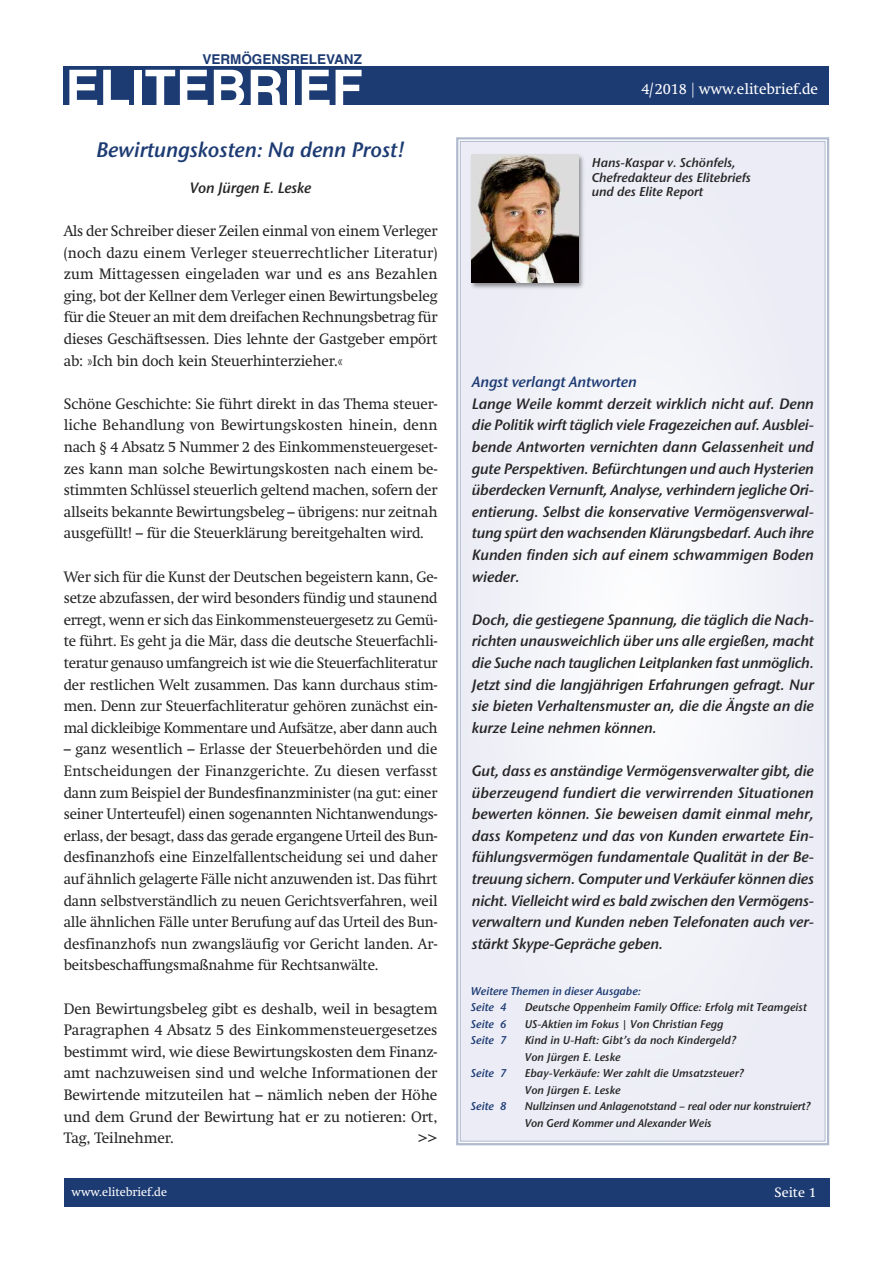
<style>
.page{position:relative;width:893px;height:1263px;background:#fff}
.page>*{position:absolute;margin:0;border:0;box-sizing:border-box;transform-origin:0 0}
.t1{font:700 51px "Helvetica";color:#fff}
.t2{font:21px "Stone Sans Sem ITCTT Semi Ita";letter-spacing:-.005em;color:#1d3b73}
.t3{font:15px/21.6px "Stone Sans Sem ITCTT Semi Ita";letter-spacing:-.01em;color:#272526;text-align:justify}
.t4{font:15px/21.6px "Swift";letter-spacing:-.01em;color:#272526;text-align:justify}
.t5{font:15px/21.6px "Swift";letter-spacing:-.01em;color:#272526;text-align:justify;scale:.96 1}
.t6{font:15px "Swift";color:#fff}
.t7{font:15px "Stone Sans Sem ITCTT Semi Ita";letter-spacing:-.01em;color:#1d3b73}
.t8{font:15px "Stone Sans Sem ITCTT Semi Ita";letter-spacing:-.01em;color:#272526;scale:.96 1}
.t9{font:700 13.5px "Helvetica";color:#1d3b73}
.t10{font:13.5px "Swift";color:#fff}
.t11{font:12.75px/14.2px "Stone Sans Sem ITCTT Semi Ita";letter-spacing:-.005em;color:#272526}
.t12{font:12px "Swift";color:#fff}
.t13{font:11.25px/16.5px "Stone Sans Sem ITCTT Semi Ita";letter-spacing:.005em;color:#272526}
.t14{font:11.25px/16.5px "Stone Sans Sem ITCTT Semi Ita";letter-spacing:-.005em;color:#1d3b73}
</style>
<div class="page">
<div style="left:64px;top:1178px;width:765px;height:29px;background:#1d3b73"></div>
<div style="left:461px;top:142px;width:364px;height:999px;background:#eff1f7"></div>
<div style="left:456px;top:137px;width:373px;height:1008px;border:2px solid #b0bace"></div>
<div style="left:64px;top:66px;width:765px;height:38px;background:#1d3b73"></div>
<img style="left:470px;top:154px;width:114px;height:135px">
<img style="left:472px;top:155px;width:106px;height:127px">
<p class="t9" style="left:202px;top:51px;width:161px">VERMÖGENSRELEVANZ</p>
<h1 class="t1" style="left:65px;top:59px;width:299px">ELITEBRIEF</h1>
<h2 class="t2" style="left:96px;top:133px;width:311px">Bewirtungskosten: Na denn Prost!</h2>
<p class="t8" style="left:190px;top:175px;width:128px">Von Jürgen E. Leske</p>
<p class="t4" style="left:64px;top:221px;width:375px">Als der Schreiber dieser Zeilen einmal von einem Verleger (noch dazu einem Verleger steuerrechtlicher Literatur) zum Mittagessen eingeladen war und es ans Bezahlen ging, bot der Kellner dem Verleger einen Bewirtungsbeleg für die Steuer an mit dem dreifachen Rechnungsbetrag für dieses Geschäftsessen. Dies lehnte der Gastgeber empört ab: »Ich bin doch kein Steuerhinterzieher.«</p>
<p class="t4" style="left:64px;top:394px;width:375px">Schöne Geschichte: Sie führt direkt in das Thema steuer&shy;liche Behandlung von Bewirtungskosten hinein, denn nach § 4 Absatz 5 Nummer 2 des Einkommensteuergeset&shy;zes kann man solche Bewirtungskosten nach einem be&shy;stimmten Schlüssel steuerlich geltend machen, sofern der allseits bekannte Bewirtungsbeleg – übrigens: nur zeitnah ausgefüllt! – für die Steuerklärung bereitgehalten wird.</p>
<p class="t5" style="left:64px;top:567px;width:391px">Wer sich für die Kunst der Deutschen begeistern kann, Ge&shy;setze abzufassen, der wird besonders fündig und staunend erregt, wenn er sich das Einkommensteuergesetz zu Gemü&shy;te führt. Es geht ja die Mär, dass die deutsche Steuerfachli&shy;teratur genauso umfangreich ist wie die Steuerfachliteratur der restlichen Welt zusammen. Das kann durchaus stim&shy;men. Denn zur Steuerfachliteratur gehören zunächst ein&shy;mal dickleibige Kommentare und Aufsätze, aber dann auch</p>
<p class="t5" style="left:64px;top:740px;width:391px">– ganz wesentlich – Erlasse der Steuerbehörden und die Entscheidungen der Finanzgerichte. Zu diesen verfasst dann zum Beispiel der Bundesfinanzminister (na gut: einer seiner Unterteufel) einen sogenannten Nichtanwendungs&shy;erlass, der besagt, dass das gerade ergangene Urteil des Bun&shy;desfinanzhofs eine Einzelfallentscheidung sei und daher auf ähnlich gelagerte Fälle nicht anzuwenden ist. Das führt dann selbstverständlich zu neuen Gerichtsverfahren, weil alle ähnlichen Fälle unter Berufung auf das Urteil des Bun&shy;desfinanzhofs nun zwangsläufig vor Gericht landen. Ar&shy;beitsbeschaffungsmaßnahme für Rechtsanwälte.</p>
<p class="t4" style="left:64px;top:999px;width:375px">Den Bewirtungsbeleg gibt es deshalb, weil in besagtem Paragraphen 4 Absatz 5 des Einkommensteuergesetzes bestimmt wird, wie diese Bewirtungskosten dem Finanz&shy;amt nachzuweisen sind und welche Informationen der Bewirtende mitzuteilen hat – nämlich neben der Höhe und dem Grund der Bewirtung hat er zu notieren: Ort, Tag, Teilnehmer.</p>
<p class="t4" style="left:418px;top:1128px;width:21px">&gt;&gt;</p>
<p class="t6" style="left:641px;top:83px;width:178px">4/2018 | www.elitebrief.de</p>
<p class="t11" style="left:592px;top:155px;width:161px">Hans-Kaspar v. Schönfels,<br>Chefredakteur des Elitebriefs und des Elite Report</p>
<p class="t7" style="left:472px;top:370px;width:166px">Angst verlangt Antworten</p>
<p class="t3" style="left:472px;top:392px;width:344px">Lange Weile kommt derzeit wirklich nicht auf. Denn die Politik wirft täglich viele Fragezeichen auf. Ausblei&shy;bende Antworten vernichten dann Gelassenheit und gute Perspektiven. Befürchtungen und auch Hysterien überdecken Vernunft, Analyse, verhindern jegliche Ori&shy;entierung. Selbst die konservative Vermögensverwal&shy;tung spürt den wachsenden Klärungsbedarf. Auch ihre Kunden finden sich auf einem schwammigen Boden wieder.</p>
<p class="t3" style="left:472px;top:608px;width:344px">Doch, die gestiegene Spannung, die täglich die Nach&shy;richten unausweichlich über uns alle ergießen, macht die Suche nach tauglichen Leitplanken fast unmöglich.<br>Jetzt sind die langjährigen Erfahrungen gefragt. Nur sie bieten Verhaltensmuster an, die die Ängste an die kurze Leine nehmen können.</p>
<p class="t3" style="left:472px;top:759px;width:344px">Gut, dass es anständige Vermögensverwalter gibt, die überzeugend fundiert die verwirrenden Situationen bewerten können. Sie beweisen damit einmal mehr, dass Kompetenz und das von Kunden erwartete Ein&shy;fühlungsvermögen fundamentale Qualität in der Be&shy;treuung sichern. Computer und Verkäufer können dies nicht. Vielleicht wird es bald zwischen den Vermögens&shy;verwaltern und Kunden neben Telefonaten auch ver&shy;stärkt Skype-Gepräche geben.</p>
<p class="t14" style="left:471px;top:982px;width:172px">Weitere Themen in dieser Ausgabe:<br>Seite 4</p>
<p class="t13" style="left:525px;top:998px;width:284px">Deutsche Oppenheim Family Office: Erfolg mit Teamgeist</p>
<p class="t14" style="left:471px;top:1015px;width:37px">Seite 6</p>
<p class="t13" style="left:525px;top:1015px;width:200px">US-Aktien im Fokus | Von Christian Fegg</p>
<p class="t14" style="left:471px;top:1031px;width:37px">Seite 7</p>
<p class="t13" style="left:525px;top:1031px;width:213px">Kind in U-Haft: Gibt’s da noch Kindergeld?<br>Von Jürgen E. Leske</p>
<p class="t14" style="left:471px;top:1064px;width:37px">Seite 7</p>
<p class="t13" style="left:525px;top:1064px;width:221px">Ebay-Verkäufe: Wer zahlt die Umsatzsteuer?<br>Von Jürgen E. Leske</p>
<p class="t14" style="left:471px;top:1097px;width:37px">Seite 8</p>
<p class="t13" style="left:525px;top:1097px;width:287px">Nullzinsen und Anlagenotstand – real oder nur konstruiert?<br>Von Gerd Kommer und Alexander Weis</p>
<p class="t12" style="left:72px;top:1187px;width:97px">www.elitebrief.de</p>
<p class="t10" style="left:775px;top:1187px;width:43px">Seite 1</p>
</div>
